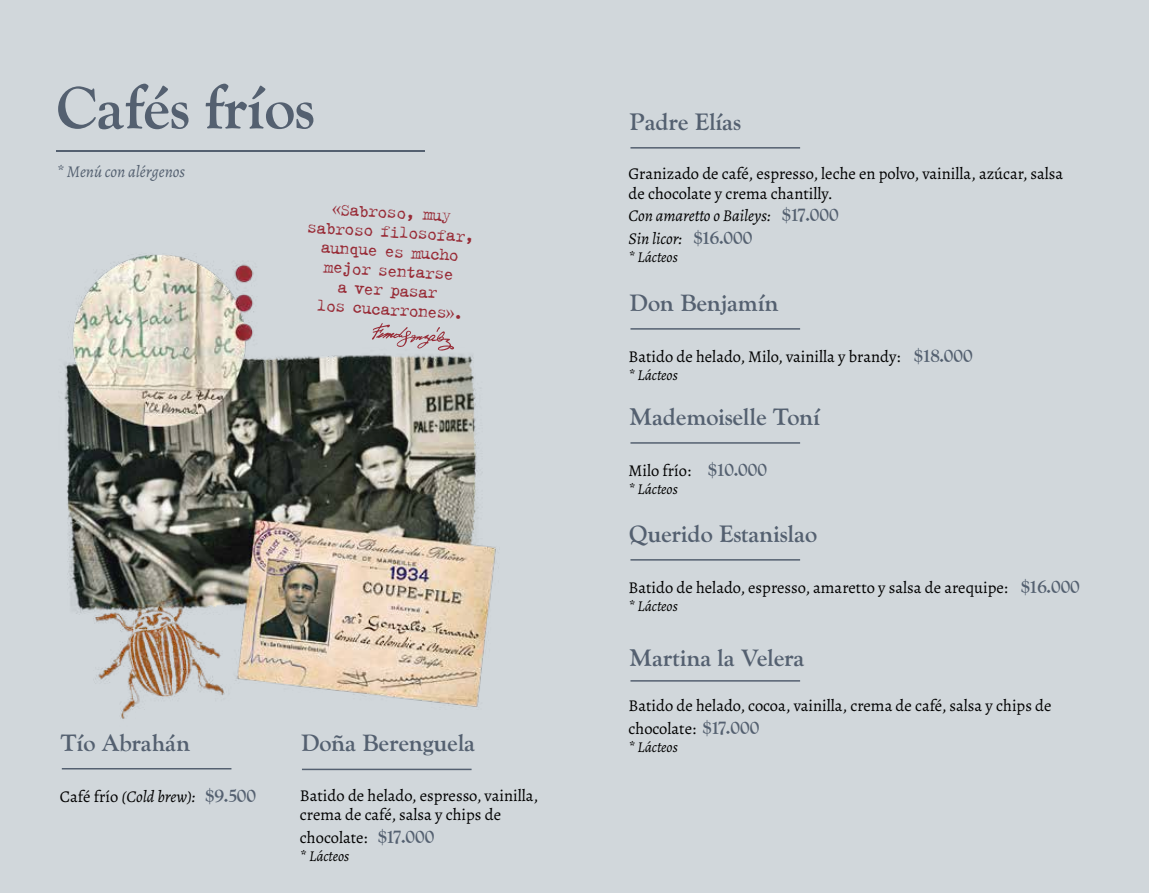
<style>
.page{position:relative;width:1149px;height:893px;background:#fff}
.page>*{position:absolute;margin:0;border:0;box-sizing:border-box;transform-origin:0 0}
.t1{font:700 60px "LTC Goudy Oldstyle Pro";color:#546070}
.t2{font:700 23.55px "LTC Goudy Oldstyle Pro";color:#546070}
.t3{font:18.15px/19.4px "Typical Writer";color:#982b36;text-align:center}
.t4{font:16.5px/19.8px "Alegreya";color:#000}
.t5{font:italic 16.5px/22.6px "Alegreya";color:#000}
.t6{font:italic 16.5px "Alegreya";color:#546070}
.t7{font:italic 15px "Alegreya";color:#000}
.s1{font-family:"Times New Roman"}
.s2{font-style:normal}
.s3{font-family:"LTC Goudy Oldstyle Pro";font-weight:700;font-style:normal;font-size:18.9px;color:#546070}
.s4{font-family:"LTC Goudy Oldstyle Pro";font-weight:700;font-size:18.9px;color:#546070}
</style>
<div class="page">
<div style="left:0;top:0;width:1148px;height:893px;background:#d1d7db"></div>
<hr style="left:56px;top:150px;width:368px;height:1px;background:#546070">
<hr style="left:62px;top:768px;width:169px;height:1px;background:#546070">
<hr style="left:302px;top:769px;width:169px;height:1px;background:#546070">
<hr style="left:630px;top:328px;width:169px;height:2px;background:#546070">
<hr style="left:630px;top:442px;width:169px;height:2px;background:#546070">
<hr style="left:630px;top:147px;width:169px;height:2px;background:#546070">
<hr style="left:630px;top:559px;width:169px;height:2px;background:#546070">
<hr style="left:630px;top:680px;width:169px;height:2px;background:#546070">
<img style="left:64px;top:254px;width:432px;height:465px">
<svg style="left:372px;top:323px;width:82px;height:28px"></svg>
<h1 class="t1" style="left:56px;top:72px;width:260px">Cafés fríos</h1>
<p class="t6" style="left:57px;top:160px;width:130px">* Menú con alérgenos</p>
<p class="t3" style="left:308px;top:198px;width:170px;rotate:3deg"><span class="s1">«</span>Sabroso, muy sabroso filosofar, aunque es mucho mejor sentarse<br>a ver pasar<br>los cucarrones<span class="s1">»</span>.</p>
<h2 class="t2" style="left:61px;top:728px;width:131px">Tío Abrahán</h2>
<p class="t5" style="left:60px;top:785px;width:198px"><span class="s2">Café frío</span> (Cold brew): <span class="s3">$9.500</span></p>
<h2 class="t2" style="left:300px;top:729px;width:176px">Doña Berenguela</h2>
<p class="t4" style="left:300px;top:785px;width:240px">Batido de helado, espresso, vainilla, crema de café, salsa y chips de</p>
<p class="t4" style="left:300px;top:827px;width:136px">chocolate: <span class="s4">$17.000</span></p>
<p class="t7" style="left:300px;top:846px;width:51px">* Lácteos</p>
<h2 class="t2" style="left:629px;top:108px;width:113px">Padre Elías</h2>
<p class="t4" style="left:628px;top:164px;width:436px">Granizado de café, espresso, leche en polvo, vainilla, azúcar, salsa de chocolate y crema chantilly.</p>
<p class="t5" style="left:628px;top:204px;width:212px">Con amaretto o Baileys: <span class="s3">$17.000<br></span>Sin licor: <span class="s3">$16.000</span></p>
<p class="t7" style="left:628px;top:247px;width:51px">* Lácteos</p>
<h2 class="t2" style="left:629px;top:289px;width:151px">Don Benjamín</h2>
<p class="t4" style="left:628px;top:346px;width:346px">Batido de helado, Milo, vainilla y brandy: <span class="s4">$18.000</span></p>
<p class="t7" style="left:628px;top:365px;width:51px">* Lácteos</p>
<h2 class="t2" style="left:629px;top:403px;width:192px">Mademoiselle Toní</h2>
<p class="t4" style="left:628px;top:460px;width:140px">Milo frío: <span class="s4">$10.000</span></p>
<p class="t7" style="left:628px;top:479px;width:51px">* Lácteos</p>
<h2 class="t2" style="left:629px;top:520px;width:189px">Querido Estanislao</h2>
<p class="t4" style="left:628px;top:577px;width:453px">Batido de helado, espresso, amaretto y salsa de arequipe: <span class="s4">$16.000</span></p>
<p class="t7" style="left:628px;top:595px;width:51px">* Lácteos</p>
<h2 class="t2" style="left:629px;top:644px;width:177px">Martina la Velera</h2>
<p class="t4" style="left:628px;top:694px;width:424px;line-height:22.6px">Batido de helado, cocoa, vainilla, crema de café, salsa y chips de chocolate: <span class="s4">$17.000</span></p>
<p class="t7" style="left:628px;top:736px;width:51px">* Lácteos</p>
</div>
